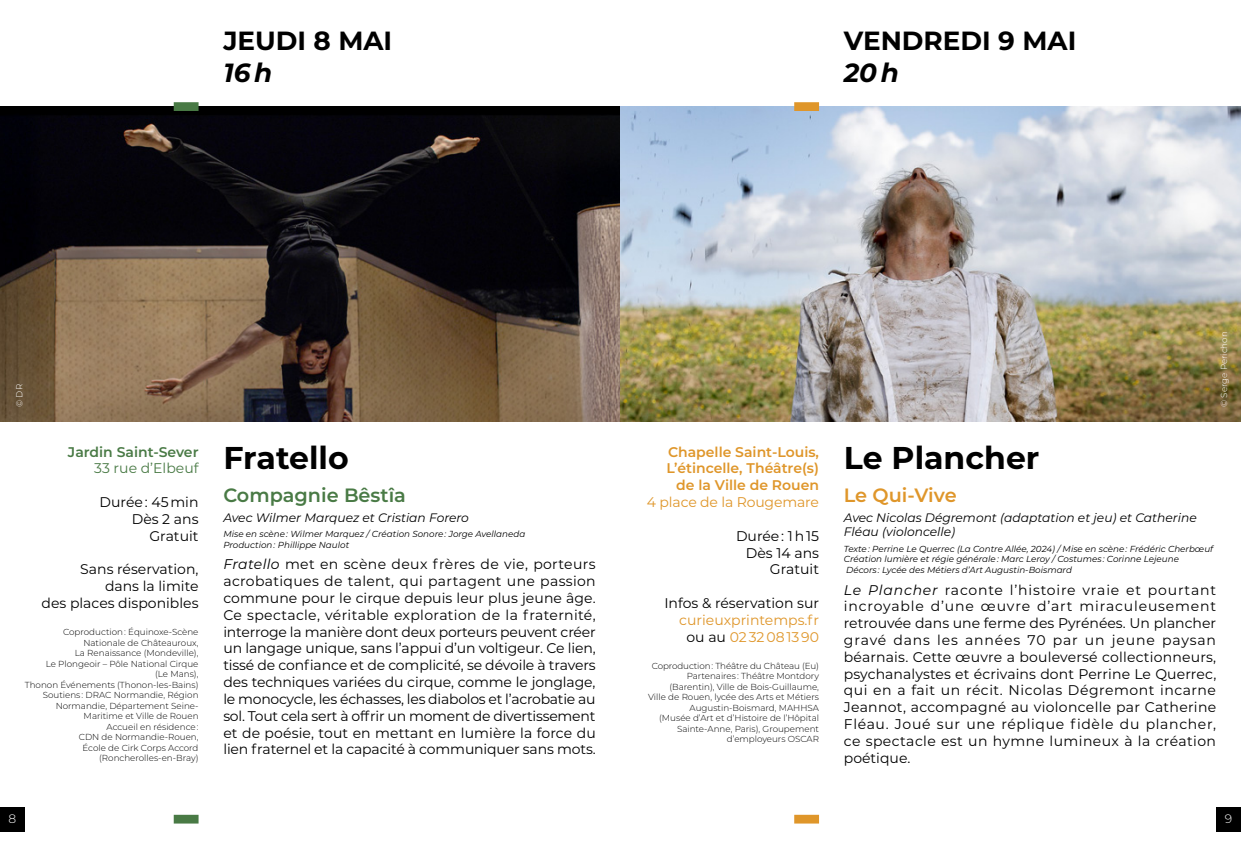
<style>
.page{position:relative;width:1241px;height:844px;background:#fff}
.page>*{position:absolute;margin:0;border:0;box-sizing:border-box;transform-origin:0 0}
.t1{font:700 31.5px "Montserrat";color:#000}
.t2{font:700 26.25px "Montserrat";color:#000}
.t3{font:italic 700 26.25px "Montserrat";color:#000}
.t4{font:600 19.25px "Montserrat";color:#497a45}
.t5{font:600 19.25px "Montserrat";letter-spacing:-.005em;color:#df962a}
.t6{font:14px/16.8px "Montserrat";color:#000;text-align:right}
.t7{font:600 14px/16.8px "Montserrat";color:#df962a;text-align:right}
.t8{font:14px/16.8px "Montserrat";color:#df962a;text-align:center}
.t9{font:600 14px "Montserrat";color:#497a45}
.t10{font:14px "Montserrat";color:#497a45}
.t11{font:italic 12.25px/14.7px "Montserrat";color:#000}
.t12{font:300 12.25px "Montserrat";color:#fff}
.t13{font:300 8.75px/10.5px "Montserrat";color:#000;text-align:right}
.t14{font:italic 8.75px/10.5px "Montserrat";color:#000}
.t15{font:300 8.75px "Montserrat";color:#fff}
.s1{font-style:italic}
.s2{color:#000}
</style>
<div class="page">
<img style="left:0;top:107px;width:620px;height:315px">
<div style="left:174px;top:102px;width:24px;height:9px;background:#497a45"></div>
<div style="left:174px;top:814px;width:24px;height:9px;background:#497a45"></div>
<img style="left:620px;top:107px;width:620px;height:315px">
<div style="left:794px;top:102px;width:25px;height:9px;background:#df962a"></div>
<div style="left:794px;top:814px;width:25px;height:9px;background:#df962a"></div>
<div style="left:0;top:806px;width:25px;height:25px;background:#000"></div>
<div style="left:1215px;top:806px;width:25px;height:25px;background:#000"></div>
<h2 class="t2" style="left:223px;top:22px;width:170px">JEUDI 8 MAI</h2>
<h2 class="t3" style="left:223px;top:53px;width:50px">16 h</h2>
<h2 class="t2" style="left:843px;top:22px;width:234px">VENDREDI 9 MAI</h2>
<h2 class="t3" style="left:843px;top:53px;width:57px">20 h</h2>
<p class="t15" style="left:13px;top:407px;width:24px;rotate:-90deg">© DR</p>
<p class="t9" style="left:68px;top:441px;width:132px">Jardin Saint-Sever</p>
<p class="t10" style="left:94px;top:458px;width:106px">33 rue d’Elbeuf</p>
<p class="t6" style="left:100px;top:493px;width:100px">Durée : 45 min<br>Dès 2 ans<br>Gratuit</p>
<p class="t6" style="left:42px;top:560px;width:158px">Sans réservation,<br>dans la limite<br>des places disponibles</p>
<p class="t13" style="left:25px;top:626px;width:175px">Coproduction : Équinoxe-Scène<br>Nationale de Châteauroux,<br>La Renaissance (Mondeville),<br>Le Plongeoir – Pôle National Cirque<br>(Le Mans),<br>Thonon Événements (Thonon-les-Bains)<br>Soutiens : DRAC Normandie, Région<br>Normandie, Département Seine-<br>Maritime et Ville de Rouen<br>Accueil en résidence :<br>CDN de Normandie-Rouen,<br>École de Cirk Corps Accord (Roncherolles-en-Bray)</p>
<h1 class="t1" style="left:223px;top:435px;width:127px">Fratello</h1>
<h3 class="t4" style="left:223px;top:481px;width:184px">Compagnie Bêstîa</h3>
<p class="t11" style="left:223px;top:509px;width:247px">Avec Wilmer Marquez et Cristian Forero</p>
<p class="t14" style="left:223px;top:528px;width:303px">Mise en scène : Wilmer Marquez / Création Sonore : Jorge Avellaneda<br>Production : Phillippe Naulot</p>
<p class="t6" style="left:223px;top:555px;width:374px;text-align:justify"><span class="s1">Fratello</span> met en scène deux frères de vie, porteurs acrobatiques de talent, qui partagent une passion commune pour le cirque depuis leur plus jeune âge.<br>Ce spectacle, véritable exploration de la fraternité, interroge la manière dont deux porteurs peuvent créer un langage unique, sans l’appui d’un voltigeur. Ce lien, tissé de confiance et de complicité, se dévoile à travers des techniques variées du cirque, comme le jonglage, le monocycle, les échasses, les diabolos et l’acrobatie au sol. Tout cela sert à offrir un moment de divertissement et de poésie, tout en mettant en lumière la force du lien fraternel et la capacité à communiquer sans mots.</p>
<p class="t7" style="left:666px;top:442px;width:154px">Chapelle Saint-Louis,<br>L’étincelle, Théâtre(s) de la Ville de Rouen</p>
<p class="t8" style="left:647px;top:493px;width:173px">4 place de la Rougemare</p>
<p class="t6" style="left:736px;top:526px;width:84px">Durée : 1 h 15<br>Dès 14 ans<br>Gratuit</p>
<p class="t6" style="left:664px;top:594px;width:156px">Infos &amp; réservation sur</p>
<p class="t8" style="left:679px;top:610px;width:141px">curieuxprintemps.fr <span class="s2">ou au</span> 02 32 08 13 90</p>
<p class="t13" style="left:648px;top:660px;width:172px">Coproduction : Théâtre du Château (Eu)<br>Partenaires : Théâtre Montdory (Barentin), Ville de Bois-Guillaume,<br>Ville de Rouen, lycée des Arts et Métiers Augustin-Boismard, MAHHSA<br>(Musée d’Art et d’Histoire de l’Hôpital Sainte-Anne, Paris), Groupement d’employeurs OSCAR</p>
<p class="t15" style="left:1217px;top:407px;width:77px;rotate:-90deg">© Serge Perichon</p>
<h1 class="t1" style="left:843px;top:435px;width:197px">Le Plancher</h1>
<h3 class="t5" style="left:843px;top:481px;width:114px">Le Qui-Vive</h3>
<p class="t11" style="left:843px;top:509px;width:354px">Avec Nicolas Dégremont (adaptation et jeu) et Catherine<br>Fléau (violoncelle)</p>
<p class="t14" style="left:843px;top:543px;width:371px">Texte : Perrine Le Querrec (La Contre Allée, 2024) / Mise en scène : Frédéric Cherbœuf<br>Création lumière et régie générale : Marc Leroy / Costumes : Corinne Lejeune<br>Décors : Lycée des Métiers d’Art Augustin-Boismard</p>
<p class="t6" style="left:843px;top:580px;width:374px;text-align:justify"><span class="s1">Le Plancher</span> raconte l’histoire vraie et pourtant incroyable d’une œuvre d’art miraculeusement retrouvée dans une ferme des Pyrénées. Un plancher gravé dans les années 70 par un jeune paysan béarnais. Cette œuvre a bouleversé collectionneurs, psychanalystes et écrivains dont Perrine Le Querrec, qui en a fait un récit. Nicolas Dégremont incarne Jeannot, accompagné au violoncelle par Catherine Fléau. Joué sur une réplique fidèle du plancher, ce spectacle est un hymne lumineux à la création poétique.</p>
<p class="t12" style="left:9px;top:810px;width:9px">8</p>
<p class="t12" style="left:1224px;top:810px;width:9px">9</p>
</div>
